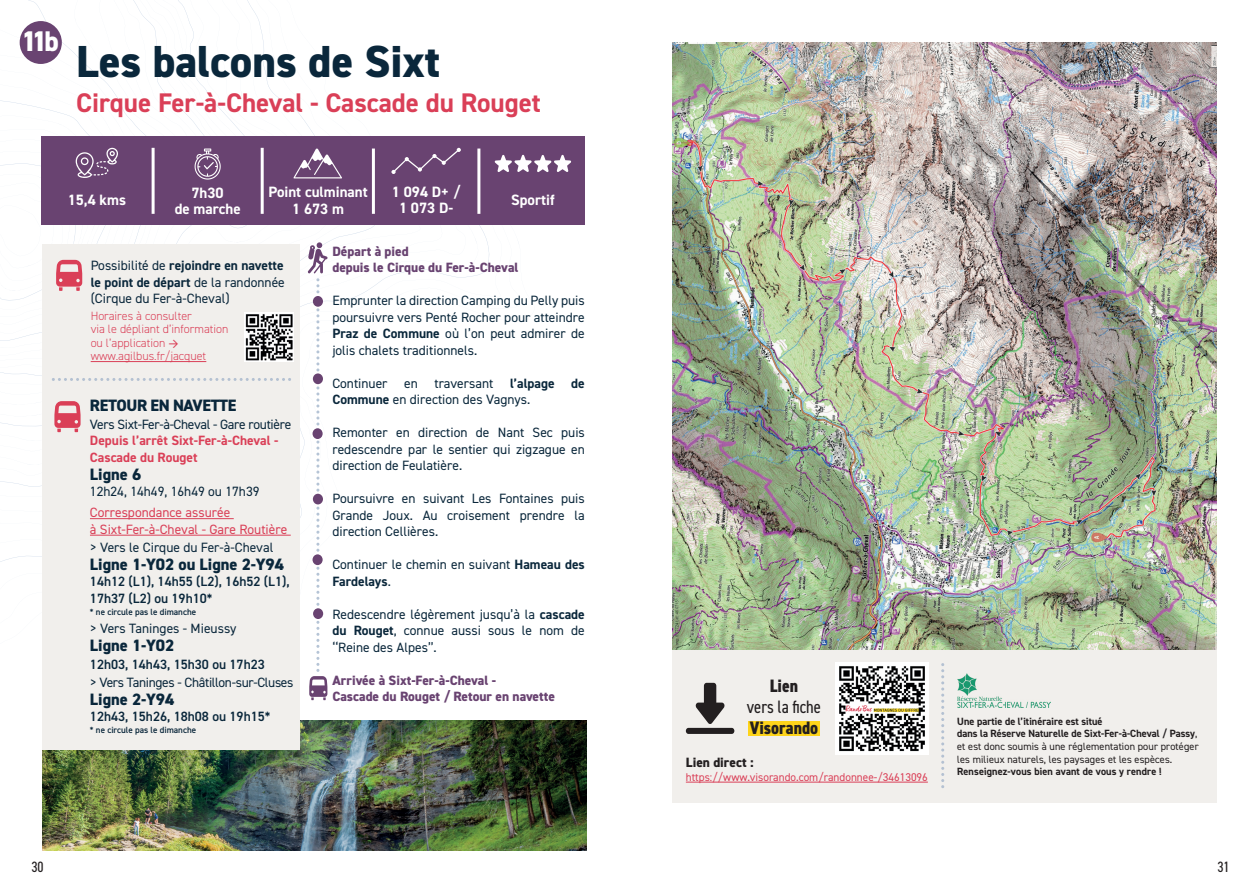
<style>
.page{position:relative;width:1259px;height:893px;background:#fff}
.page>*{position:absolute;margin:0;border:0;box-sizing:border-box;transform-origin:0 0}
.t1{font:800 45px "DIN2014";color:#0a273b}
.t2{font:800 28.5px "DIN2014";color:#fff}
.t3{font:700 27px "DIN2014";color:#da3f57}
.t4{font:800 condensed 18px "DIN2014";color:#231f20}
.t5{font:condensed 18px "DIN2014";color:#231f20}
.t6{font:800 16.5px "DIN2014";color:#0a273b}
.t7{font:800 16.5px "DIN2014";letter-spacing:-.025em;color:#0a273b}
.t8{font:700 15px/16.5px "DIN2014";color:#fff;text-align:center}
.t9{font:condensed 15px "DIN2014";color:#231f20}
.t10{font:13.5px/16.5px "DIN2014";color:#0a273b;text-align:justify}
.t11{font:800 13.5px/16.5px "DIN2014";color:#694371}
.t12{font:600 13.5px/16.5px "DIN2014";color:#0a273b}
.t13{font:13.5px "DIN2014";letter-spacing:-.025em;color:#0a273b}
.t14{font:13.5px/16.5px "DIN2014";color:#da3f57}
.t15{font:700 13.5px/16.5px "DIN2014";color:#da3f57}
.t16{font:800 13.5px "DIN2014";color:#231f20}
.t17{font:300 12px/13.5px "DIN2014";color:#da3f57}
.t18{font:11.25px "DIN2014";color:#da3f57}
.t19{font:10.5px/12.6px "DIN2014";color:#231f20}
.t20{font:700 10.5px "DIN2014";color:#231f20}
.t21{font:600 9px "DIN2014";color:#0a273b}
.s1{font-weight:700}
.s2{font-weight:600}
</style>
<div class="page">
<img style="left:43px;top:721px;width:544px;height:129px">
<div style="left:20px;top:21px;width:42px;height:43px;background:#694371;border-radius:50%"></div>
<div style="left:41px;top:136px;width:544px;height:89px;background:#694371"></div>
<hr style="left:152px;top:148px;width:3px;height:66px;background:#fff">
<hr style="left:261px;top:148px;width:3px;height:66px;background:#fff">
<hr style="left:372px;top:149px;width:3px;height:65px;background:#fff">
<hr style="left:477px;top:149px;width:3px;height:65px;background:#fff">
<svg style="left:195px;top:149px;width:26px;height:31px"></svg>
<svg style="left:293px;top:149px;width:49px;height:29px"></svg>
<svg style="left:391px;top:148px;width:70px;height:26px"></svg>
<div style="left:43px;top:244px;width:257px;height:505px;background:#f1efec"></div>
<hr style="left:90px;top:535px;width:201px;height:1px;background:#da3f57">
<svg style="left:0;top:401px;width:236px;height:159px"></svg>
<img style="left:672px;top:43px;width:544px;height:607px">
<div style="left:672px;top:650px;width:544px;height:153px;background:#f1efec"></div>
<svg style="left:695px;top:683px;width:29px;height:41px"></svg>
<div style="left:686px;top:728px;width:48px;height:6px;background:#231f20;border-radius:3px"></div>
<hr style="left:686px;top:782px;width:242px;height:1px;background:#da3f57">
<img style="left:835px;top:662px;width:93px;height:93px">
<div style="left:748px;top:721px;width:71px;height:14px;background:#fed41a"></div>
<svg style="left:308px;top:242px;width:19px;height:458px"></svg>
<div style="left:313px;top:608px;width:10px;height:11px;background:#694371;border-radius:50%"></div>
<svg style="left:495px;top:155px;width:76px;height:17px"></svg>
<hr style="left:91px;top:361px;width:115px;height:1px;background:#da3f57">
<svg style="left:0;top:66px;width:133px;height:289px"></svg>
<img style="left:245px;top:313px;width:48px;height:49px">
<svg style="left:52px;top:378px;width:239px;height:3px"></svg>
<svg style="left:941px;top:663px;width:3px;height:125px"></svg>
<img style="left:957px;top:674px;width:93px;height:34px">
<h2 class="t2" style="left:21px;top:22px;width:39px">11b</h2>
<h1 class="t1" style="left:76px;top:32px;width:366px">Les balcons de Sixt</h1>
<h3 class="t3" style="left:76px;top:85px;width:466px">Cirque Fer-à-Cheval - Cascade du Rouget</h3>
<p class="t8" style="left:68px;top:191px;width:60px">15,4 kms</p>
<p class="t8" style="left:175px;top:184px;width:67px">7h30<br>de marche</p>
<p class="t8" style="left:268px;top:183px;width:101px">Point culminant<br>1 673 m</p>
<p class="t8" style="left:392px;top:183px;width:70px">1 094 D+ /<br>1 073 D-</p>
<p class="t8" style="left:511px;top:192px;width:45px">Sportif</p>
<p class="t11" style="left:332px;top:243px;width:187px">Départ à pied<br>depuis le Cirque du Fer-à-Cheval</p>
<p class="t10" style="left:332px;top:292px;width:254px">Emprunter la direction Camping du Pelly puis poursuivre vers Penté Rocher pour atteindre <span class="s1">Praz de Commune</span> où l’on peut admirer de jolis chalets traditionnels.</p>
<p class="t10" style="left:332px;top:374px;width:254px">Continuer en traversant <span class="s1">l’alpage de<br>Commune</span> en direction des Vagnys.</p>
<p class="t10" style="left:332px;top:424px;width:254px">Remonter en direction de Nant Sec puis redescendre par le sentier qui zigzague en direction de Feulatière.</p>
<p class="t10" style="left:332px;top:490px;width:254px">Poursuivre en suivant Les Fontaines puis Grande Joux. Au croisement prendre la direction Cellières.</p>
<p class="t10" style="left:332px;top:556px;width:254px">Continuer le chemin en suivant <span class="s1">Hameau des<br>Fardelays</span>.</p>
<p class="t10" style="left:332px;top:605px;width:254px">Redescendre légèrement jusqu’à la <span class="s1">cascade du Rouget</span>, connue aussi sous le nom de ‘‘Reine des Alpes’’.</p>
<p class="t11" style="left:332px;top:672px;width:224px">Arrivée à Sixt-Fer-à-Cheval -<br>Cascade du Rouget / Retour en navette</p>
<p class="t10" style="left:91px;top:257px;width:196px">Possibilité de <span class="s1">rejoindre en navette le point de départ</span> de la randonnée (Cirque du Fer-à-Cheval)</p>
<p class="t17" style="left:91px;top:309px;width:139px">Horaires à consulter<br>via le dépliant d’information ou l’application <span class="s2">→ </span>www.agilbus.fr/jacquet</p>
<p class="t7" style="left:90px;top:394px;width:148px">RETOUR EN NAVETTE</p>
<p class="t13" style="left:90px;top:416px;width:203px">Vers Sixt-Fer-à-Cheval - Gare routière</p>
<p class="t15" style="left:90px;top:432px;width:190px">Depuis l’arrêt Sixt-Fer-à-Cheval -<br>Cascade du Rouget</p>
<p class="t6" style="left:90px;top:463px;width:53px">Ligne 6</p>
<p class="t10" style="left:90px;top:483px;width:171px">12h24, 14h49, 16h49 ou 17h39</p>
<p class="t14" style="left:90px;top:504px;width:199px">Correspondance assurée<br>à Sixt-Fer-à-Cheval - Gare Routière</p>
<p class="t10" style="left:90px;top:539px;width:185px">&gt; Vers le Cirque du Fer-à-Cheval</p>
<p class="t6" style="left:90px;top:553px;width:196px">Ligne 1-Y02 ou Ligne 2-Y94</p>
<p class="t12" style="left:90px;top:573px;width:201px">14h12 (L1), 14h55 (L2), 16h52 (L1),<br>17h37 (L2) ou 19h10*</p>
<p class="t21" style="left:90px;top:606px;width:108px">* ne circule pas le dimanche</p>
<p class="t10" style="left:90px;top:620px;width:148px">&gt; Vers Taninges - Mieussy</p>
<p class="t6" style="left:90px;top:634px;width:86px">Ligne 1-Y02</p>
<p class="t12" style="left:90px;top:656px;width:176px">12h03, 14h43, 15h30 ou 17h23</p>
<p class="t13" style="left:90px;top:674px;width:205px">&gt; Vers Taninges - Châtillon-sur-Cluses</p>
<p class="t6" style="left:90px;top:688px;width:86px">Ligne 2-Y94</p>
<p class="t12" style="left:90px;top:708px;width:182px">12h43, 15h26, 18h08 ou 19h15*</p>
<p class="t21" style="left:90px;top:724px;width:108px">* ne circule pas le dimanche</p>
<h3 class="t4" style="left:769px;top:674px;width:30px">Lien</h3>
<h3 class="t5" style="left:747px;top:695px;width:76px">vers la fiche</h3>
<h3 class="t4" style="left:749px;top:716px;width:70px">Visorando</h3>
<p class="t16" style="left:686px;top:754px;width:69px">Lien direct :</p>
<p class="t18" style="left:686px;top:770px;width:243px">https://www.visorando.com/randonnee-/34613096</p>
<p class="t19" style="left:957px;top:715px;width:243px"><span class="s1">Une partie de l’itinéraire est situé<br>dans la Réserve Naturelle de Sixt-Fer-à-Cheval / Passy</span>, et est donc soumis à une réglementation pour protéger les milieux naturels, les paysages et les espèces.</p>
<p class="t20" style="left:957px;top:764px;width:207px">Renseignez-vous bien avant de vous y rendre !</p>
<p class="t9" style="left:31px;top:856px;width:14px">30</p>
<p class="t9" style="left:1217px;top:856px;width:14px">31</p>
</div>
